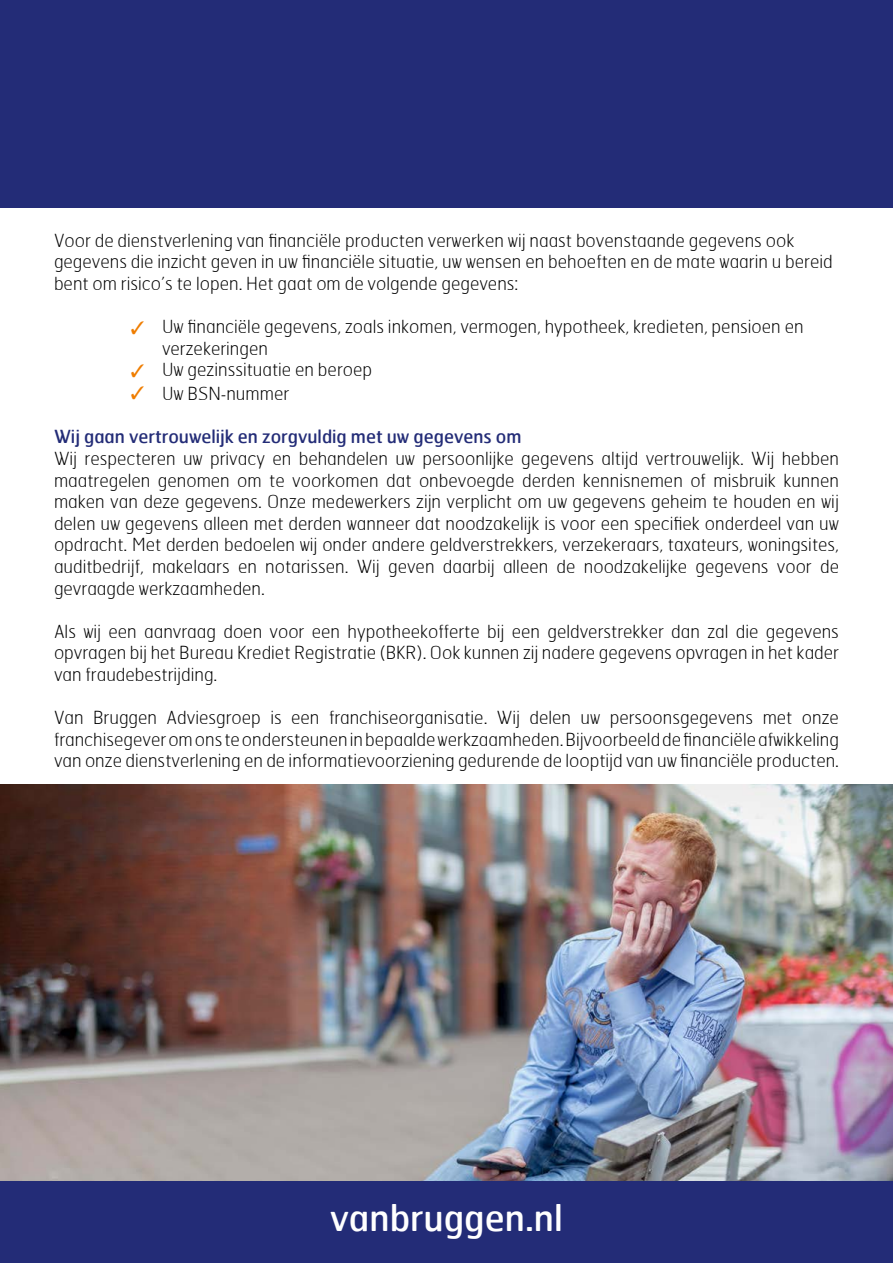
<style>
.page{position:relative;width:893px;height:1263px;background:#fff}
.page>*{position:absolute;margin:0;border:0;box-sizing:border-box;transform-origin:0 0}
.t1{font:36px "Hermes";color:#fff}
.t2{font:100 18px/21.6px "Hermes";color:#000;text-align:justify}
.t3{font:18px "Hermes";color:#232c77}
.s1{font-family:"Helvetica Neue";font-weight:300;font-size:15px}
</style>
<div class="page">
<div style="left:0;top:0;width:893px;height:208px;background:#232c77"></div>
<div style="left:0;top:1180px;width:893px;height:83px;background:#232c77"></div>
<img style="left:0;top:784px;width:893px;height:396px">
<p class="t2" style="left:54px;top:229px;width:780px;text-align:left">Voor de dienstverlening van financiële producten verwerken wij naast bovenstaande gegevens ook gegevens die inzicht geven in uw financiële situatie, uw wensen en behoeften en de mate waarin u bereid bent om risico’s te lopen. Het gaat om de volgende gegevens:</p>
<p class="t2" style="left:162px;top:315px;width:643px;text-align:left">Uw financiële gegevens, zoals inkomen, vermogen, hypotheek, kredieten, pensioen en verzekeringen<br>Uw gezinssituatie en beroep</p>
<p class="t2" style="left:162px;top:382px;width:129px">Uw BSN<span class="s1">-</span>nummer</p>
<p class="t3" style="left:54px;top:425px;width:469px">Wij gaan vertrouwelijk en zorgvuldig met uw gegevens om</p>
<p class="t2" style="left:54px;top:447px;width:786px">Wij respecteren uw privacy en behandelen uw persoonlijke gegevens altijd vertrouwelijk. Wij hebben maatregelen genomen om te voorkomen dat onbevoegde derden kennisnemen of misbruik kunnen maken van deze gegevens. Onze medewerkers zijn verplicht om uw gegevens geheim te houden en wij delen uw gegevens alleen met derden wanneer dat noodzakelijk is voor een specifiek onderdeel van uw opdracht. Met derden bedoelen wij onder andere geldverstrekkers, verzekeraars, taxateurs, woningsites, auditbedrijf, makelaars en notarissen. Wij geven daarbij alleen de noodzakelijke gegevens voor de gevraagde werkzaamheden.</p>
<p class="t2" style="left:54px;top:620px;width:786px">Als wij een aanvraag doen voor een hypotheekofferte bij een geldverstrekker dan zal die gegevens opvragen bij het Bureau Krediet Registratie (BKR). Ook kunnen zij nadere gegevens opvragen in het kader van fraudebestrijding.</p>
<p class="t2" style="left:54px;top:706px;width:786px">Van Bruggen Adviesgroep is een franchiseorganisatie. Wij delen uw persoonsgegevens met onze franchisegever om ons te ondersteunen in bepaalde werkzaamheden. Bijvoorbeeld de financiële afwikkeling van onze dienstverlening en de informatievoorziening gedurende de looptijd van uw financiële producten.</p>
<h1 class="t1" style="left:330px;top:1195px;width:234px">vanbruggen.nl</h1>
</div>
